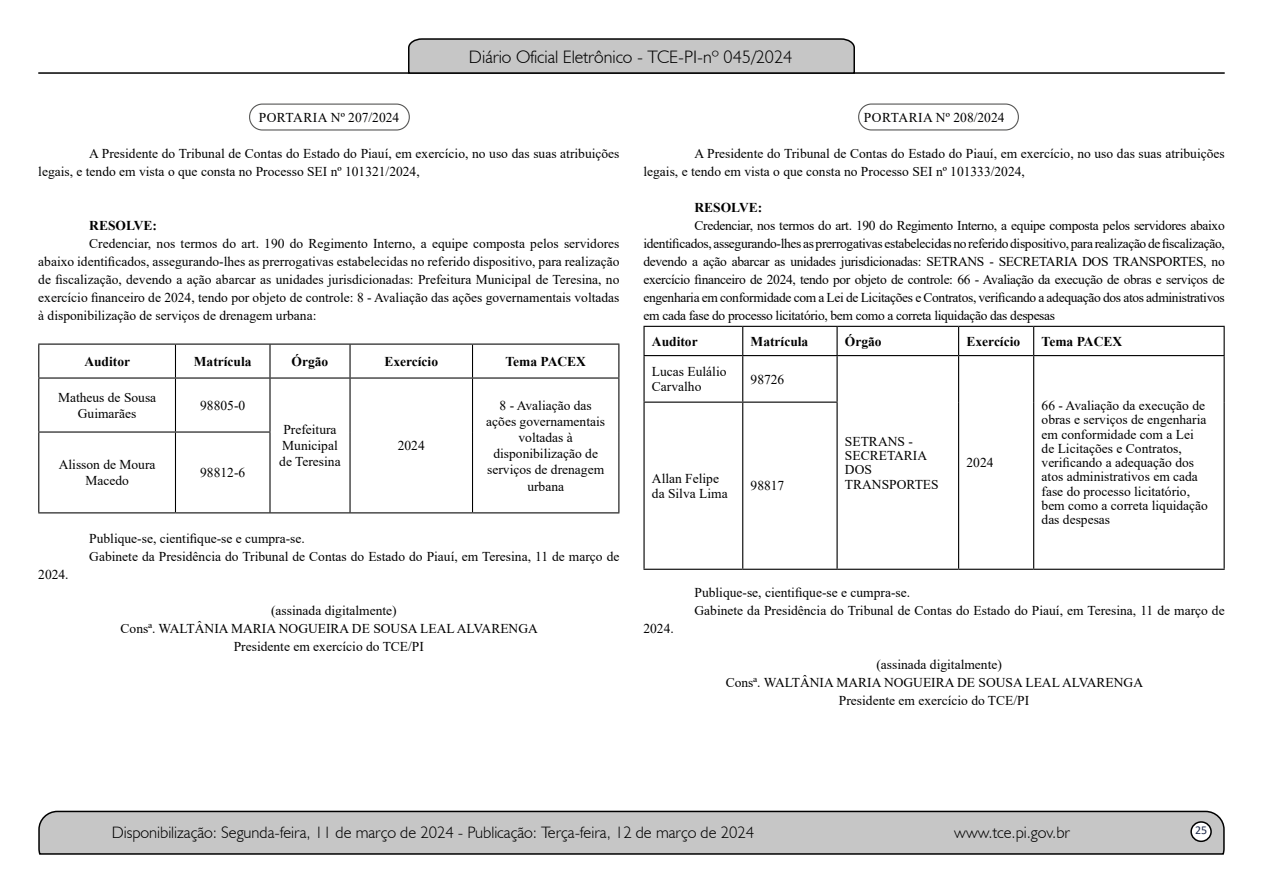
<style>
.page{position:relative;width:1263px;height:893px;background:#fff}
.page>*{position:absolute;margin:0;border:0;box-sizing:border-box;transform-origin:0 0}
.t1{font:300 18px "Humanist 521 BT";color:#000}
.t2{font:300 16.5px "Humanist 521 BT";color:#000}
.t3{font:13.5px/18px "Times New Roman";color:#000}
.t4{font:700 13.5px "Times New Roman";color:#000}
.t5{font:12px "Calibri";color:#212d4c}
</style>
<div class="page">
<svg style="left:38px;top:810px;width:1187px;height:45px;background:#b9b9b9"></svg>
<div style="left:1191px;top:822px;width:20px;height:19px;background:#fff;border-radius:50%"></div>
<div style="left:1190px;top:821px;width:22px;height:21px;border:2px solid #000;border-radius:50%"></div>
<hr style="left:38px;top:72px;width:1187px;height:2px;background:#000">
<svg style="left:407px;top:38px;width:449px;height:36px;background:#b4b4b4"></svg>
<hr style="left:38px;top:344px;width:137px;height:1px;background:#000">
<hr style="left:38px;top:345px;width:1px;height:32px;background:#000">
<hr style="left:175px;top:344px;width:95px;height:1px;background:#000">
<hr style="left:175px;top:345px;width:1px;height:32px;background:#000">
<hr style="left:270px;top:344px;width:80px;height:1px;background:#000">
<hr style="left:269px;top:345px;width:2px;height:32px;background:#000">
<hr style="left:350px;top:344px;width:122px;height:1px;background:#000">
<hr style="left:349px;top:345px;width:2px;height:32px;background:#000">
<hr style="left:472px;top:344px;width:147px;height:1px;background:#000">
<hr style="left:472px;top:345px;width:1px;height:32px;background:#000">
<hr style="left:618px;top:345px;width:1px;height:32px;background:#000">
<hr style="left:38px;top:377px;width:137px;height:2px;background:#000">
<hr style="left:38px;top:379px;width:1px;height:52px;background:#000">
<hr style="left:175px;top:377px;width:95px;height:2px;background:#000">
<hr style="left:175px;top:379px;width:1px;height:52px;background:#000">
<hr style="left:270px;top:377px;width:80px;height:2px;background:#000">
<hr style="left:269px;top:379px;width:2px;height:52px;background:#000">
<hr style="left:350px;top:377px;width:122px;height:2px;background:#000">
<hr style="left:349px;top:379px;width:2px;height:53px;background:#000">
<hr style="left:472px;top:377px;width:147px;height:2px;background:#000">
<hr style="left:472px;top:379px;width:1px;height:53px;background:#000">
<hr style="left:618px;top:379px;width:1px;height:53px;background:#000">
<hr style="left:349px;top:432px;width:2px;height:80px;background:#000">
<hr style="left:472px;top:432px;width:1px;height:80px;background:#000">
<hr style="left:618px;top:432px;width:1px;height:80px;background:#000">
<hr style="left:270px;top:512px;width:80px;height:1px;background:#000">
<hr style="left:350px;top:512px;width:122px;height:1px;background:#000">
<hr style="left:472px;top:512px;width:147px;height:1px;background:#000">
<hr style="left:38px;top:431px;width:137px;height:2px;background:#000">
<hr style="left:38px;top:433px;width:1px;height:79px;background:#000">
<hr style="left:175px;top:431px;width:95px;height:2px;background:#000">
<hr style="left:175px;top:433px;width:1px;height:79px;background:#000">
<hr style="left:269px;top:433px;width:2px;height:79px;background:#000">
<hr style="left:38px;top:512px;width:137px;height:1px;background:#000">
<hr style="left:175px;top:512px;width:95px;height:1px;background:#000">
<hr style="left:643px;top:327px;width:2px;height:28px;background:#000">
<hr style="left:643px;top:326px;width:100px;height:1px;background:#000">
<hr style="left:743px;top:326px;width:94px;height:1px;background:#000">
<hr style="left:837px;top:326px;width:121px;height:1px;background:#000">
<hr style="left:958px;top:326px;width:76px;height:1px;background:#000">
<hr style="left:1034px;top:326px;width:191px;height:1px;background:#000">
<hr style="left:643px;top:356px;width:2px;height:46px;background:#000">
<hr style="left:643px;top:403px;width:2px;height:166px;background:#000">
<hr style="left:643px;top:355px;width:100px;height:1px;background:#000">
<hr style="left:743px;top:355px;width:94px;height:1px;background:#000">
<hr style="left:837px;top:355px;width:121px;height:1px;background:#000">
<hr style="left:958px;top:355px;width:76px;height:1px;background:#000">
<hr style="left:1034px;top:355px;width:191px;height:1px;background:#000">
<hr style="left:643px;top:402px;width:100px;height:1px;background:#000">
<hr style="left:743px;top:402px;width:95px;height:1px;background:#000">
<hr style="left:643px;top:569px;width:100px;height:1px;background:#000">
<hr style="left:743px;top:569px;width:94px;height:1px;background:#000">
<hr style="left:837px;top:569px;width:121px;height:1px;background:#000">
<hr style="left:958px;top:569px;width:76px;height:1px;background:#000">
<hr style="left:1034px;top:569px;width:191px;height:1px;background:#000">
<svg style="left:742px;top:327px;width:1px;height:28px"></svg>
<hr style="left:836px;top:327px;width:2px;height:28px;background:#000">
<svg style="left:958px;top:327px;width:1px;height:28px"></svg>
<svg style="left:1033px;top:327px;width:1px;height:28px"></svg>
<hr style="left:1223px;top:327px;width:2px;height:28px;background:#000">
<hr style="left:742px;top:356px;width:1px;height:46px;background:#000">
<hr style="left:836px;top:356px;width:2px;height:46px;background:#000">
<hr style="left:958px;top:356px;width:1px;height:46px;background:#000">
<hr style="left:1033px;top:356px;width:1px;height:46px;background:#000">
<hr style="left:1223px;top:356px;width:2px;height:46px;background:#000">
<hr style="left:958px;top:402px;width:1px;height:167px;background:#000">
<hr style="left:1033px;top:402px;width:1px;height:167px;background:#000">
<hr style="left:1223px;top:402px;width:2px;height:167px;background:#000">
<hr style="left:742px;top:403px;width:1px;height:166px;background:#000">
<hr style="left:836px;top:403px;width:2px;height:166px;background:#000">
<div style="left:858px;top:104px;width:161px;height:27px;border:1px solid #575756;border-radius:13px"></div>
<div style="left:249px;top:104px;width:161px;height:27px;border:1px solid #575756;border-radius:13px"></div>
<h1 class="t1" style="left:469px;top:46px;width:325px">Diário Oficial Eletrônico - TCE-PI-nº 045/2024</h1>
<p class="t3" style="left:259px;top:108px;width:142px">PORTARIA Nº 207/2024</p>
<p class="t3" style="left:38px;top:144px;width:583px;text-indent:51px">A Presidente do Tribunal de Contas do Estado do Piauí, em exercício, no uso das suas atribuições legais, e tendo em vista o que consta no Processo SEI nº 101321/2024,</p>
<p class="t4" style="left:89px;top:215px;width:69px">RESOLVE:</p>
<p class="t3" style="left:38px;top:234px;width:583px;text-align:justify;text-indent:51px">Credenciar, nos termos do art. 190 do Regimento Interno, a equipe composta pelos servidores abaixo identificados, assegurando-lhes as prerrogativas estabelecidas no referido dispositivo, para realização de fiscalização, devendo a ação abarcar as unidades jurisdicionadas: Prefeitura Municipal de Teresina, no exercício financeiro de 2024, tendo por objeto de controle: 8 - Avaliação das ações governamentais voltadas à disponibilização de serviços de drenagem urbana:</p>
<p class="t4" style="left:84px;top:351px;width:47px">Auditor</p>
<p class="t4" style="left:194px;top:351px;width:59px">Matrícula</p>
<p class="t4" style="left:292px;top:351px;width:38px">Órgão</p>
<p class="t4" style="left:384px;top:351px;width:55px">Exercício</p>
<p class="t4" style="left:505px;top:351px;width:82px">Tema PACEX</p>
<p class="t3" style="left:58px;top:389px;width:100px;line-height:16.2px;text-align:center">Matheus de Sousa<br>Guimarães</p>
<p class="t3" style="left:200px;top:396px;width:46px">98805-0</p>
<p class="t3" style="left:279px;top:421px;width:63px;line-height:16.2px;text-align:center">Prefeitura<br>Municipal de Teresina</p>
<p class="t3" style="left:486px;top:397px;width:120px;line-height:16.2px;text-align:center">8 - Avaliação das ações governamentais voltadas à disponibilização de serviços de drenagem urbana</p>
<p class="t3" style="left:398px;top:436px;width:28px">2024</p>
<p class="t3" style="left:59px;top:456px;width:98px;line-height:16.2px;text-align:center">Alisson de Moura<br>Macedo</p>
<p class="t3" style="left:200px;top:463px;width:46px">98812-6</p>
<p class="t3" style="left:38px;top:565px;width:32px">2024.</p>
<p class="t3" style="left:89px;top:529px;width:532px">Publique-se, cientifique-se e cumpra-se.<br>Gabinete da Presidência do Tribunal de Contas do Estado do Piauí, em Teresina, 11 de março de</p>
<p class="t3" style="left:271px;top:601px;width:127px">(assinada digitalmente)</p>
<p class="t3" style="left:121px;top:619px;width:419px">Consª. WALTÂNIA MARIA NOGUEIRA DE SOUSA LEAL ALVARENGA</p>
<p class="t3" style="left:234px;top:637px;width:192px">Presidente em exercício do TCE/PI</p>
<p class="t3" style="left:864px;top:108px;width:142px">PORTARIA Nº 208/2024</p>
<p class="t3" style="left:643px;top:144px;width:583px;text-indent:51px">A Presidente do Tribunal de Contas do Estado do Piauí, em exercício, no uso das suas atribuições legais, e tendo em vista o que consta no Processo SEI nº 101333/2024,</p>
<p class="t4" style="left:694px;top:197px;width:69px">RESOLVE:</p>
<p class="t3" style="left:643px;top:216px;width:583px;text-align:justify;text-indent:51px">Credenciar, nos termos do art. 190 do Regimento Interno, a equipe composta pelos servidores abaixo identificados, assegurando-lhes as prerrogativas estabelecidas no referido dispositivo, para realização de fiscalização, devendo a ação abarcar as unidades jurisdicionadas: SETRANS - SECRETARIA DOS TRANSPORTES, no exercício financeiro de 2024, tendo por objeto de controle: 66 - Avaliação da execução de obras e serviços de engenharia em conformidade com a Lei de Licitações e Contratos, verificando a adequação dos atos administrativos em cada fase do processo licitatório, bem como a correta liquidação das despesas</p>
<p class="t4" style="left:652px;top:331px;width:47px">Auditor</p>
<p class="t4" style="left:751px;top:331px;width:59px">Matrícula</p>
<p class="t4" style="left:845px;top:331px;width:38px">Órgão</p>
<p class="t4" style="left:966px;top:331px;width:55px">Exercício</p>
<p class="t4" style="left:1041px;top:331px;width:82px">Tema PACEX</p>
<p class="t3" style="left:652px;top:364px;width:76px;line-height:14.2px">Lucas Eulálio<br>Carvalho</p>
<p class="t3" style="left:751px;top:370px;width:35px">98726</p>
<p class="t3" style="left:652px;top:471px;width:77px;line-height:14.2px">Allan Felipe da Silva Lima</p>
<p class="t3" style="left:751px;top:476px;width:35px">98817</p>
<p class="t3" style="left:845px;top:434px;width:95px;line-height:14.2px">SETRANS -<br>SECRETARIA<br>DOS<br>TRANSPORTES</p>
<p class="t3" style="left:966px;top:453px;width:28px">2024</p>
<p class="t3" style="left:1041px;top:398px;width:168px;line-height:14.2px">66 - Avaliação da execução de obras e serviços de engenharia em conformidade com a Lei de Licitações e Contratos, verificando a adequação dos atos administrativos em cada fase do processo licitatório, bem como a correta liquidação das despesas</p>
<p class="t3" style="left:643px;top:619px;width:32px">2024.</p>
<p class="t3" style="left:694px;top:583px;width:532px">Publique-se, cientifique-se e cumpra-se.<br>Gabinete da Presidência do Tribunal de Contas do Estado do Piauí, em Teresina, 11 de março de</p>
<p class="t3" style="left:876px;top:655px;width:127px">(assinada digitalmente)</p>
<p class="t3" style="left:726px;top:673px;width:419px">Consª. WALTÂNIA MARIA NOGUEIRA DE SOUSA LEAL ALVARENGA</p>
<p class="t3" style="left:839px;top:691px;width:192px">Presidente em exercício do TCE/PI</p>
<p class="t2" style="left:112px;top:822px;width:644px">Disponibilização: Segunda-feira, 11 de março de 2024 - Publicação: Terça-feira, 12 de março de 2024</p>
<p class="t2" style="left:954px;top:822px;width:117px">www.tce.pi.gov.br</p>
<p class="t5" style="left:1195px;top:821px;width:14px">25</p>
</div>
